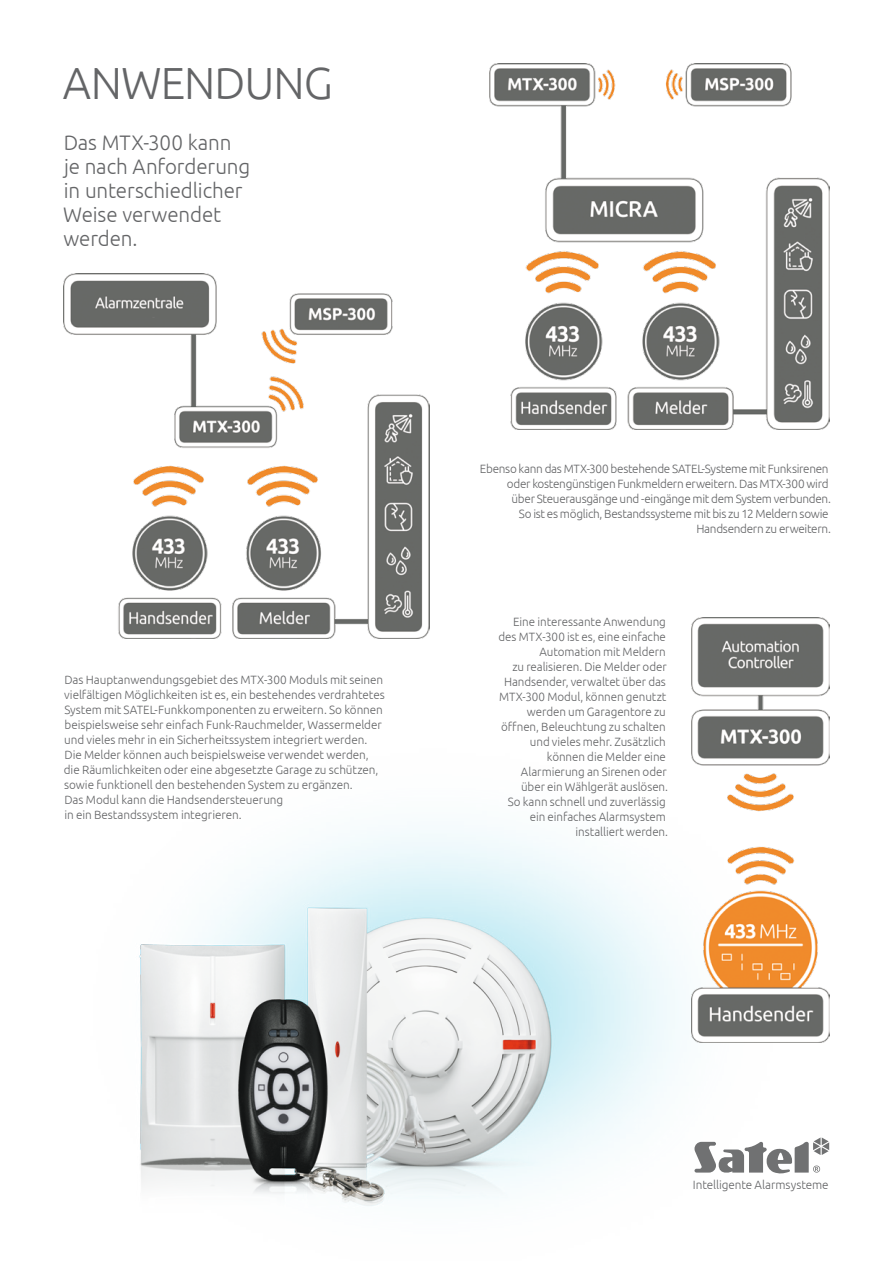
<style>
.page{position:relative;width:893px;height:1263px;background:#fff}
.page>*{position:absolute;margin:0;border:0;box-sizing:border-box;transform-origin:0 0}
.t1{font:300 45px "Ubuntu";letter-spacing:-.02em;color:#646567}
.t2{font:300 21px/24px "Ubuntu";letter-spacing:-.005em;color:#646567}
.t3{font:300 12px/15px "Ubuntu";letter-spacing:-.005em;color:#646567}
.t4{font:300 12px/15px "Ubuntu";letter-spacing:-.025em;color:#646567;text-align:right}
</style>
<div class="page">
<img style="left:139px;top:634px;width:678px;height:572px">
<img style="left:692px;top:617px;width:137px;height:425px">
<img style="left:64px;top:273px;width:365px;height:366px">
<img style="left:490px;top:64px;width:339px;height:365px">
<svg style="left:694px;top:1137px;width:135px;height:36px"></svg>
<p class="t1" style="left:63px;top:56px;width:272px">ANWENDUNG</p>
<p class="t2" style="left:63px;top:130px;width:189px">Das MTX-300 kann je nach Anforderung in unterschiedlicher<br>Weise verwendet werden.</p>
<p class="t3" style="left:64px;top:672px;width:322px">Das Hauptanwendungsgebiet des MTX-300 Moduls mit seinen vielfältigen Möglichkeiten ist es, ein bestehendes verdrahtetes System mit SATEL-Funkkomponenten zu erweitern. So können beispielsweise sehr einfach Funk-Rauchmelder, Wassermelder und vieles mehr in ein Sicherheitssystem integriert werden.<br>Die Melder können auch beispielsweise verwendet werden, die Räumlichkeiten oder eine abgesetzte Garage zu schützen, sowie funktionell den bestehenden System zu ergänzen.<br>Das Modul kann die Handsendersteuerung<br>in ein Bestandssystem integrieren.</p>
<p class="t4" style="left:480px;top:461px;width:353px">Ebenso kann das MTX-300 bestehende SATEL-Systeme mit Funksirenen oder kostengünstigen Funkmeldern erweitern. Das MTX-300 wird<br>über Steuerausgänge und -eingänge mit dem System verbunden.<br>So ist es möglich, Bestandssysteme mit bis zu 12 Meldern sowie Handsendern zu erweitern.</p>
<p class="t3" style="left:498px;top:614px;width:171px;text-align:right">Eine interessante Anwendung des MTX-300 ist es, eine einfache<br>Automation mit Meldern<br>zu realisieren. Die Melder oder<br>Handsender, verwaltet über das<br>MTX-300 Modul, können genutzt werden um Garagentore zu öffnen, Beleuchtung zu schalten und vieles mehr. Zusätzlich können die Melder eine<br>Alarmierung an Sirenen oder über ein Wählgerät auslösen.<br>So kann schnell und zuverlässig ein einfaches Alarmsystem installiert werden.</p>
<p class="t3" style="left:693px;top:1176px;width:137px">Intelligente Alarmsysteme</p>
</div>
